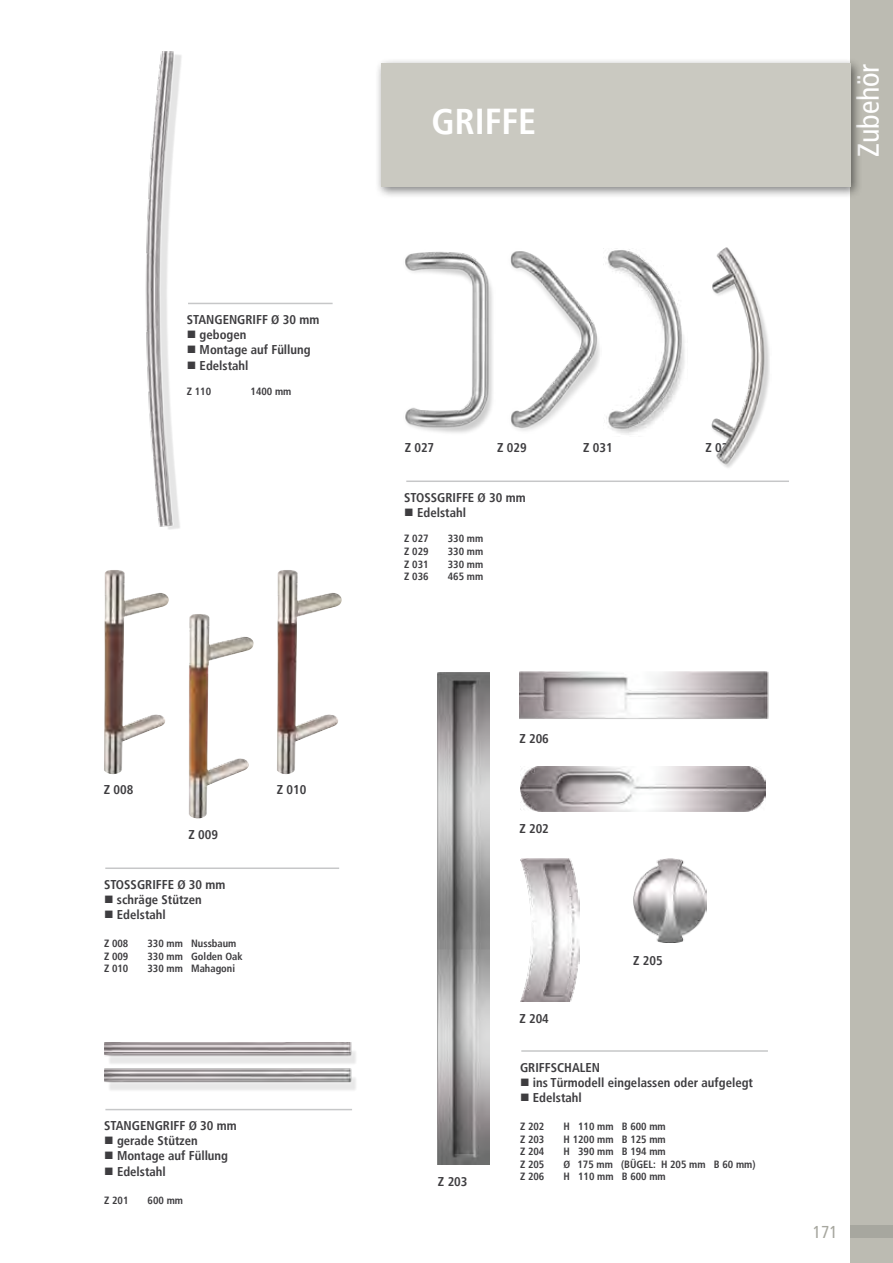
<style>
.page{position:relative;width:893px;height:1263px;background:#fff}
.page>*{position:absolute;margin:0;border:0;box-sizing:border-box;transform-origin:0 0}
.t1{font:700 condensed 36px "Frutiger LT";color:#fff}
.t2{font:condensed 30px "Frutiger LT";letter-spacing:-.005em;color:#fff}
.t3{font:condensed 17.25px "Frutiger LT";color:#a7a79f}
.t4{font:700 condensed 12.75px/15.1px "Frutiger LT";color:#3e3d40}
.t5{font:700 condensed 10.5px "Frutiger LT";color:#3e3d40}
</style>
<div class="page">
<div style="left:850px;top:0;width:43px;height:1263px;background:#bcbbb2"></div>
<div style="left:850px;top:1225px;width:43px;height:12px;background:#a7a79f"></div>
<img style="left:520px;top:767px;width:246px;height:44px">
<img style="left:519px;top:672px;width:250px;height:47px">
<img style="left:438px;top:673px;width:51px;height:491px">
<img style="left:633px;top:858px;width:73px;height:84px">
<img style="left:520px;top:858px;width:59px;height:143px">
<img style="left:104px;top:1042px;width:252px;height:48px">
<hr style="left:105px;top:1109px;width:247px;height:1px;background:#c6c7c8">
<hr style="left:521px;top:1050px;width:247px;height:2px;background:#c6c7c8">
<hr style="left:105px;top:867px;width:234px;height:2px;background:#c6c7c8">
<img style="left:189px;top:614px;width:65px;height:205px">
<img style="left:104px;top:570px;width:65px;height:204px">
<img style="left:277px;top:570px;width:65px;height:204px">
<hr style="left:188px;top:303px;width:145px;height:1px;background:#c6c7c8">
<img style="left:145px;top:51px;width:63px;height:479px">
<hr style="left:406px;top:480px;width:383px;height:2px;background:#c6c7c8">
<img style="left:711px;top:247px;width:59px;height:221px">
<img style="left:405px;top:251px;width:88px;height:182px">
<img style="left:606px;top:249px;width:79px;height:186px">
<img style="left:510px;top:251px;width:90px;height:180px">
<div style="left:374px;top:57px;width:488px;height:142px;background:#000;opacity:.5"></div>
<div style="left:381px;top:64px;width:469px;height:123px;background:#cac9c1"></div>
<svg style="left:188px;top:331px;width:7px;height:7px"></svg>
<svg style="left:188px;top:346px;width:7px;height:7px"></svg>
<svg style="left:188px;top:361px;width:7px;height:8px"></svg>
<p class="t4" style="left:200px;top:312px;width:121px;text-indent:46px">riff Ø 30 mm gebogen<br>Montage auf Füllung<br>Edelstahl</p>
<p class="t5" style="left:187px;top:385px;width:26px">Z 110</p>
<p class="t5" style="left:251px;top:385px;width:42px">1400 mm</p>
<p class="t4" style="left:187px;top:312px;width:15px">Stangeng</p>
<p class="t4" style="left:104px;top:782px;width:31px">Z 008</p>
<p class="t4" style="left:189px;top:827px;width:31px">Z 009</p>
<p class="t4" style="left:277px;top:782px;width:31px">Z 010</p>
<p class="t4" style="left:117px;top:877px;width:110px;text-indent:60px">Ø 30 mm schräge Stützen<br>Edelstahl</p>
<p class="t5" style="left:104px;top:937px;width:26px">Z 008</p>
<p class="t5" style="left:148px;top:937px;width:90px">330 mm Nussbaum</p>
<p class="t5" style="left:104px;top:950px;width:26px">Z 009</p>
<p class="t5" style="left:148px;top:950px;width:97px">330 mm Golden Oak</p>
<p class="t5" style="left:104px;top:963px;width:26px">Z 010</p>
<p class="t5" style="left:148px;top:963px;width:89px">330 mm Mahagoni</p>
<p class="t4" style="left:104px;top:877px;width:55px">StoSSgriffe</p>
<p class="t4" style="left:117px;top:1118px;width:121px;text-indent:46px">riff Ø 30 mm gerade Stützen<br>Montage auf Füllung<br>Edelstahl</p>
<p class="t5" style="left:104px;top:1194px;width:26px">Z 201</p>
<p class="t5" style="left:148px;top:1194px;width:37px">600 mm</p>
<p class="t4" style="left:104px;top:1118px;width:15px">Stangeng</p>
<h1 class="t1" style="left:432px;top:100px;width:59px">Griffe</h1>
<h2 class="t2" style="left:851px;top:157px;width:94px;rotate:-90deg">Zubehör</h2>
<p class="t4" style="left:405px;top:440px;width:31px">Z 027</p>
<p class="t4" style="left:497px;top:440px;width:31px">Z 029</p>
<p class="t4" style="left:583px;top:440px;width:31px">Z 031</p>
<p class="t4" style="left:706px;top:440px;width:31px">Z 036</p>
<p class="t4" style="left:404px;top:490px;width:55px">StoSSgriffe</p>
<p class="t4" style="left:478px;top:490px;width:49px">Ø 30 mm</p>
<p class="t4" style="left:417px;top:505px;width:50px">Edelstahl</p>
<p class="t5" style="left:404px;top:532px;width:26px">Z 027</p>
<p class="t5" style="left:448px;top:532px;width:37px">330 mm</p>
<p class="t5" style="left:404px;top:545px;width:26px">Z 029</p>
<p class="t5" style="left:448px;top:545px;width:37px">330 mm</p>
<p class="t5" style="left:404px;top:558px;width:26px">Z 031</p>
<p class="t5" style="left:448px;top:558px;width:37px">330 mm</p>
<p class="t5" style="left:404px;top:570px;width:26px">Z 036</p>
<p class="t5" style="left:448px;top:570px;width:37px">465 mm</p>
<p class="t4" style="left:438px;top:1174px;width:31px">Z 203</p>
<p class="t4" style="left:519px;top:730px;width:31px">Z 206</p>
<p class="t4" style="left:519px;top:821px;width:31px">Z 202</p>
<p class="t4" style="left:519px;top:1011px;width:31px">Z 204</p>
<p class="t4" style="left:633px;top:953px;width:31px">Z 205</p>
<p class="t4" style="left:520px;top:1059px;width:23px">Griffscha</p>
<p class="t4" style="left:533px;top:1059px;width:222px;text-indent:47px">len<br>ins Türmodell eingelassen oder aufgelegt<br>Edelstahl</p>
<p class="t5" style="left:520px;top:1120px;width:26px">Z 202</p>
<p class="t5" style="left:563px;top:1120px;width:104px">H 110 mm B 600 mm</p>
<p class="t5" style="left:520px;top:1133px;width:26px">Z 203</p>
<p class="t5" style="left:563px;top:1133px;width:104px">H 1200 mm B 125 mm</p>
<p class="t5" style="left:520px;top:1145px;width:26px">Z 204</p>
<p class="t5" style="left:563px;top:1145px;width:104px">H 390 mm B 194 mm</p>
<p class="t5" style="left:520px;top:1158px;width:26px">Z 205</p>
<p class="t5" style="left:563px;top:1158px;width:193px">Ø 175 mm (Bügel: H 205 mm B 60 mm)</p>
<p class="t5" style="left:520px;top:1170px;width:26px">Z 206</p>
<p class="t5" style="left:563px;top:1170px;width:104px">H 110 mm B 600 mm</p>
<h3 class="t3" style="left:813px;top:1221px;width:26px">171</h3>
</div>
